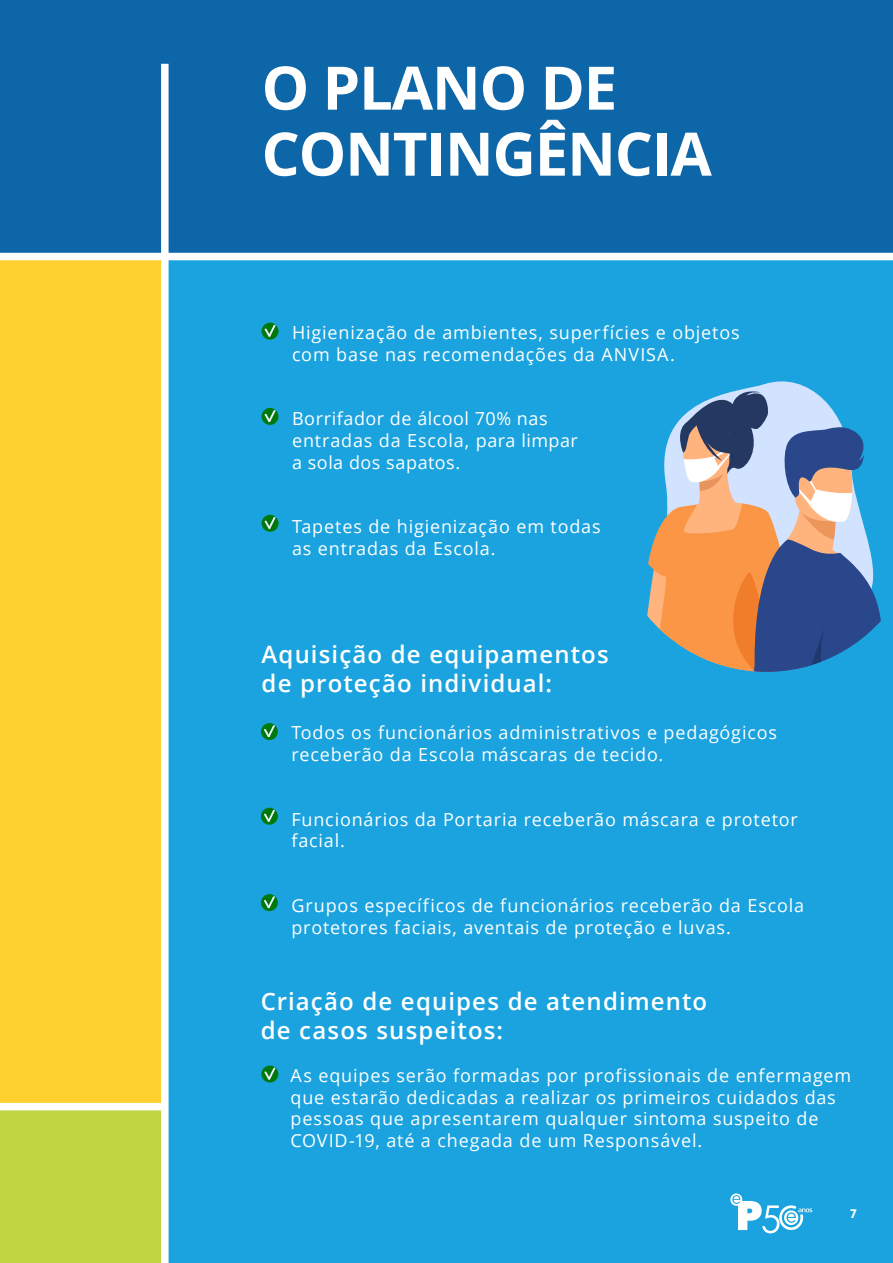
<style>
.page{position:relative;width:893px;height:1263px;background:#fff}
.page>*{position:absolute;margin:0;border:0;box-sizing:border-box;transform-origin:0 0}
.t1{font:700 60px/66px "Open Sans";letter-spacing:-.02em;color:#fff}
.t2{font:600 24px/28.8px "Open Sans";letter-spacing:.045em;color:#fff}
.t3{font:18px/21.6px "Open Sans";letter-spacing:.045em;color:#fff}
.t4{font:700 12px "Azo Sans";color:#fff}
</style>
<div class="page">
<div style="left:0;top:1105px;width:166px;height:158px;background:#c0d541"></div>
<div style="left:0;top:0;width:893px;height:256px;background:#0d66a8"></div>
<div style="left:0;top:256px;width:273px;height:851px;background:#fdcf2f"></div>
<div style="left:164px;top:256px;width:729px;height:1007px;background:#1aa3de"></div>
<div style="left:161px;top:64px;width:8px;height:1199px;background:#fff"></div>
<div style="left:0;top:253px;width:893px;height:7px;background:#fff"></div>
<div style="left:0;top:1103px;width:167px;height:7px;background:#fff"></div>
<svg style="left:730px;top:1193px;width:82px;height:40px"></svg>
<svg style="left:262px;top:323px;width:17px;height:17px"></svg>
<svg style="left:264px;top:325px;width:12px;height:12px"></svg>
<svg style="left:261px;top:408px;width:18px;height:17px"></svg>
<svg style="left:264px;top:410px;width:12px;height:12px"></svg>
<svg style="left:262px;top:515px;width:17px;height:17px"></svg>
<svg style="left:264px;top:517px;width:12px;height:12px"></svg>
<div style="left:261px;top:723px;width:17px;height:17px;background:#00790c;border-radius:9px"></div>
<svg style="left:264px;top:725px;width:11px;height:12px"></svg>
<svg style="left:261px;top:808px;width:17px;height:17px"></svg>
<svg style="left:264px;top:810px;width:11px;height:12px"></svg>
<div style="left:261px;top:894px;width:17px;height:17px;background:#00790c;border-radius:9px"></div>
<svg style="left:264px;top:896px;width:11px;height:12px"></svg>
<svg style="left:647px;top:384px;width:234px;height:288px"></svg>
<svg style="left:261px;top:1065px;width:17px;height:17px"></svg>
<svg style="left:264px;top:1067px;width:11px;height:13px"></svg>
<h1 class="t1" style="left:262px;top:53px;width:452px">O PLANO DE<br>CONTINGÊNCIA</h1>
<p class="t3" style="left:292px;top:321px;width:449px">Higienização de ambientes, superfícies e objetos com base nas recomendações da ANVISA.</p>
<p class="t3" style="left:292px;top:408px;width:287px">Borrifador de álcool 70% nas entradas da Escola, para limpar a sola dos sapatos.</p>
<p class="t3" style="left:292px;top:516px;width:310px">Tapetes de higienização em todas as entradas da Escola.</p>
<h2 class="t2" style="left:262px;top:639px;width:349px">Aquisição de equipamentos de proteção individual:</h2>
<p class="t3" style="left:291px;top:721px;width:487px">Todos os funcionários administrativos e pedagógicos receberão da Escola máscaras de tecido.</p>
<p class="t3" style="left:291px;top:808px;width:508px">Funcionários da Portaria receberão máscara e protetor facial.</p>
<p class="t3" style="left:291px;top:894px;width:514px">Grupos específicos de funcionários receberão da Escola protetores faciais, aventais de proteção e luvas.</p>
<h2 class="t2" style="left:261px;top:987px;width:448px">Criação de equipes de atendimento de casos suspeitos:</h2>
<p class="t3" style="left:291px;top:1064px;width:562px">As equipes serão formadas por profissionais de enfermagem que estarão dedicadas a realizar os primeiros cuidados das pessoas que apresentarem qualquer sintoma suspeito de COVID-19, até a chegada de um Responsável.</p>
<p class="t4" style="left:850px;top:1206px;width:8px">7</p>
</div>
